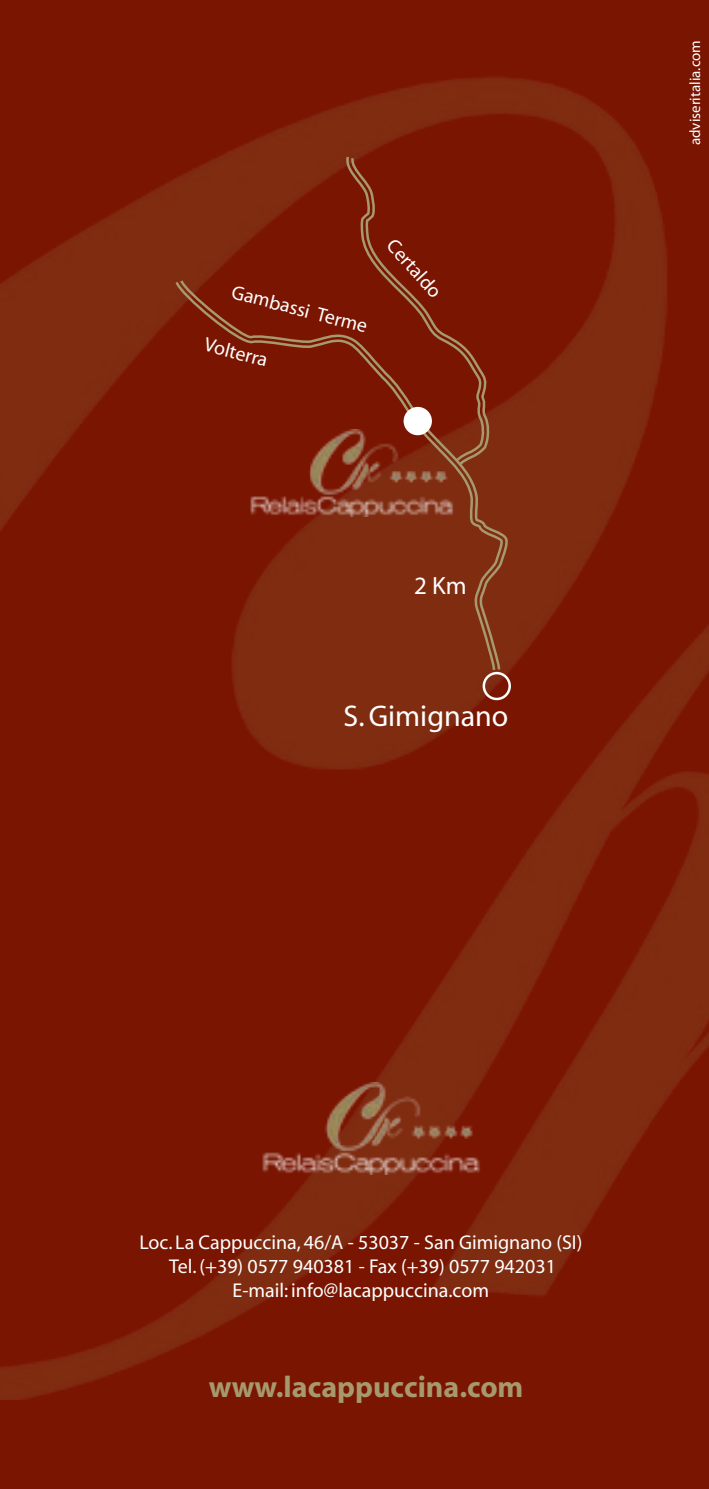
<style>
.page{position:relative;width:709px;height:1489px;background:#fff}
.page>*{position:absolute;margin:0;border:0;box-sizing:border-box;transform-origin:0 0}
.t1{font:700 30px "Myriad";color:#a7996e}
.t2{font:30px "Myriad";color:#fff}
.t3{font:25px "Myriad";color:#fff}
.t4{font:20px/24px "Myriad";color:#fff;text-align:center}
.t5{font:19.75px "Myriad";color:#fff}
.t6{font:15px "Myriad";color:#fff}
</style>
<div class="page">
<div style="left:0;top:0;width:709px;height:1488px;background:#791500"></div>
<img style="left:0;top:77px;width:709px;height:1321px">
<img style="left:258px;top:1082px;width:228px;height:92px">
<svg style="left:173px;top:279px;width:331px;height:393px"></svg>
<svg style="left:346px;top:154px;width:138px;height:275px"></svg>
<svg style="left:351px;top:155px;width:138px;height:313px"></svg>
<div style="left:482px;top:672px;width:29px;height:28px;border:2px solid #fff;border-radius:50%"></div>
<div style="left:403px;top:407px;width:29px;height:28px;background:#fff;border-radius:50%"></div>
<img style="left:247px;top:429px;width:213px;height:87px">
<p class="t5" style="left:235px;top:281px;width:141px;rotate:15deg">Gambassi Terme</p>
<p class="t5" style="left:207px;top:334px;width:66px;rotate:15deg">Volterra</p>
<p class="t5" style="left:398px;top:235px;width:72px;rotate:48deg">Certaldo</p>
<p class="t3" style="left:414px;top:573px;width:54px">2 Km</p>
<h1 class="t2" style="left:343px;top:701px;width:166px">S. Gimignano</h1>
<p class="t6" style="left:687px;top:145px;width:107px;rotate:-90deg">adviseritalia.com</p>
<p class="t4" style="left:139px;top:1231px;width:444px">Loc. La Cappuccina, 46/A - 53037 - San Gimignano (SI)<br>Tel. (+39) 0577 940381 - Fax (+39) 0577 942031<br>E-mail: info@lacappuccina.com</p>
<h1 class="t1" style="left:209px;top:1370px;width:316px">www.lacappuccina.com</h1>
</div>
